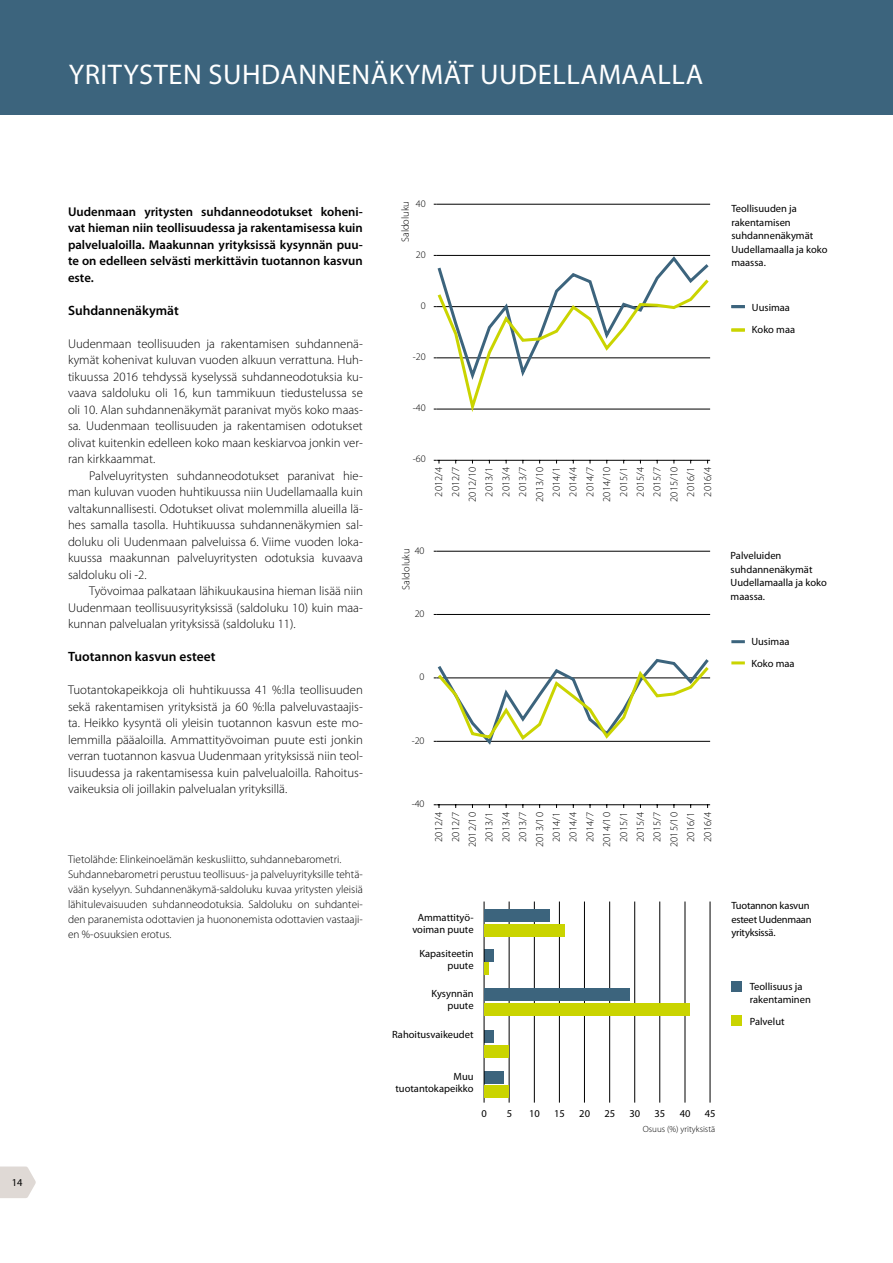
<style>
.page{position:relative;width:893px;height:1263px;background:#fff}
.page>*{position:absolute;margin:0;border:0;box-sizing:border-box;transform-origin:0 0}
.t1{font:28.5px "Myriad Pro";letter-spacing:.02em;color:#fff}
.t2{font:600 13.5px "Myriad Pro";color:#000}
.t3{font:300 12.75px/16.5px "Myriad Pro";color:#000;text-align:justify}
.t4{font:600 12.75px/16.5px "Myriad Pro";color:#000;text-align:justify}
.t5{font:300 11.25px/15px "Myriad Pro";color:#000}
.t6{font:10.5px/13.5px "Myriad Pro";color:#000}
.t7{font:300 10.5px/16.8px "Myriad Pro";color:#000;text-align:center}
.t8{font:10.5px/13.5px "Myriad Pro";letter-spacing:-.02em;color:#000}
.t9{font:300 10.2px "Myriad Pro";color:#000}
.t10{font:300 9px "Myriad Pro";color:#000}
</style>
<div class="page">
<svg style="left:0;top:1166px;width:36px;height:32px"></svg>
<div style="left:0;top:0;width:893px;height:115px;background:#3c647d"></div>
<div style="left:732px;top:981px;width:10px;height:11px;background:#3c647d"></div>
<div style="left:732px;top:1015px;width:10px;height:11px;background:#cad400"></div>
<hr style="left:731px;top:305px;width:14px;height:3px;background:#3c647d">
<hr style="left:731px;top:640px;width:14px;height:3px;background:#3c647d">
<hr style="left:731px;top:328px;width:14px;height:3px;background:#cad400">
<hr style="left:731px;top:661px;width:14px;height:3px;background:#cad400">
<hr style="left:436px;top:460px;width:274px;height:1px;background:#000">
<hr style="left:436px;top:204px;width:274px;height:1px;background:#000">
<svg style="left:434px;top:254px;width:277px;height:158px"></svg>
<hr style="left:436px;top:804px;width:274px;height:1px;background:#000">
<hr style="left:436px;top:614px;width:274px;height:1px;background:#000">
<hr style="left:436px;top:551px;width:274px;height:1px;background:#000">
<svg style="left:434px;top:804px;width:6px;height:4px"></svg>
<svg style="left:434px;top:658px;width:277px;height:87px"></svg>
<div style="left:484px;top:949px;width:10px;height:12px;background:#3c647d"></div>
<div style="left:484px;top:1071px;width:20px;height:13px;background:#3c647d"></div>
<div style="left:484px;top:1030px;width:10px;height:13px;background:#3c647d"></div>
<hr style="left:484px;top:901px;width:1px;height:194px;background:#000">
<hr style="left:509px;top:901px;width:1px;height:194px;background:#000">
<hr style="left:534px;top:901px;width:1px;height:194px;background:#000">
<hr style="left:559px;top:901px;width:1px;height:194px;background:#000">
<hr style="left:584px;top:901px;width:1px;height:194px;background:#000">
<hr style="left:609px;top:901px;width:1px;height:194px;background:#000">
<hr style="left:634px;top:901px;width:1px;height:194px;background:#000">
<hr style="left:659px;top:901px;width:1px;height:194px;background:#000">
<hr style="left:685px;top:901px;width:1px;height:194px;background:#000">
<hr style="left:710px;top:901px;width:1px;height:194px;background:#000">
<div style="left:484px;top:909px;width:65px;height:13px;background:#3c647d"></div>
<div style="left:484px;top:988px;width:146px;height:13px;background:#3c647d"></div>
<div style="left:484px;top:924px;width:80px;height:12px;background:#cad400"></div>
<div style="left:484px;top:962px;width:5px;height:13px;background:#cad400"></div>
<div style="left:484px;top:1003px;width:206px;height:12px;background:#cad400"></div>
<div style="left:484px;top:1085px;width:25px;height:13px;background:#cad400"></div>
<div style="left:484px;top:1045px;width:25px;height:13px;background:#cad400"></div>
<h1 class="t1" style="left:69px;top:57px;width:636px">YRITYSTEN SUHDANNENÄKYMÄT UUDELLAMAALLA</h1>
<p class="t6" style="left:12px;top:1175px;width:12px">14</p>
<p class="t4" style="left:68px;top:203px;width:296px">Uudenmaan yritysten suhdanneodotukset koheni&shy;vat hieman niin teollisuudessa ja rakentamisessa kuin palvelualoilla. Maakunnan yrityksissä kysynnän puu&shy;te on edelleen selvästi merkittävin tuotannon kasvun este.</p>
<p class="t2" style="left:68px;top:302px;width:112px">Suhdannenäkymät</p>
<p class="t3" style="left:68px;top:335px;width:296px">Uudenmaan teollisuuden ja rakentamisen suhdannenä&shy;kymät kohenivat kuluvan vuoden alkuun verrattuna. Huh&shy;tikuussa 2016 tehdyssä kyselyssä suhdanneodotuksia ku&shy;vaava saldoluku oli 16, kun tammikuun tiedustelussa se oli 10. Alan suhdannenäkymät paranivat myös koko maas&shy;sa. Uudenmaan teollisuuden ja rakentamisen odotukset olivat kuitenkin edelleen koko maan keskiarvoa jonkin ver&shy;ran kirkkaammat.</p>
<p class="t3" style="left:68px;top:467px;width:296px;text-indent:21px">Palveluyritysten suhdanneodotukset paranivat hie&shy;man kuluvan vuoden huhtikuussa niin Uudellamaalla kuin valtakunnallisesti. Odotukset olivat molemmilla alueilla lä&shy;hes samalla tasolla. Huhtikuussa suhdannenäkymien sal&shy;doluku oli Uudenmaan palveluissa 6. Viime vuoden loka&shy;kuussa maakunnan palveluyritysten odotuksia kuvaava saldoluku oli -2.</p>
<p class="t3" style="left:68px;top:583px;width:296px;text-indent:21px">Työvoimaa palkataan lähikuukausina hieman lisää niin Uudenmaan teollisuusyrityksissä (saldoluku 10) kuin maa&shy;kunnan palvelualan yrityksissä (saldoluku 11).</p>
<p class="t2" style="left:68px;top:648px;width:149px">Tuotannon kasvun esteet</p>
<p class="t3" style="left:68px;top:682px;width:296px">Tuotantokapeikkoja oli huhtikuussa 41 %:lla teollisuuden sekä rakentamisen yrityksistä ja 60 %:lla palveluvastaajis&shy;ta. Heikko kysyntä oli yleisin tuotannon kasvun este mo&shy;lemmilla pääaloilla. Ammattityövoiman puute esti jonkin verran tuotannon kasvua Uudenmaan yrityksissä niin teol&shy;lisuudessa ja rakentamisessa kuin palvelualoilla. Rahoitus&shy;vaikeuksia oli joillakin palvelualan yrityksillä.</p>
<p class="t5" style="left:68px;top:851px;width:296px">Tietolähde: Elinkeinoelämän keskusliitto, suhdannebarometri.<br>Suhdannebarometri perustuu teollisuus- ja palveluyrityksille tehtä&shy;vään kyselyyn. Suhdannenäkymä-saldoluku kuvaa yritysten yleisiä lähitulevaisuuden suhdanneodotuksia. Saldoluku on suhdantei&shy;den paranemista odottavien ja huononemista odottavien vastaaji&shy;en %-osuuksien erotus.</p>
<p class="t9" style="left:416px;top:197px;width:11px">40</p>
<p class="t7" style="left:397px;top:242px;width:43px;rotate:-90deg">Saldoluku</p>
<p class="t9" style="left:416px;top:248px;width:11px">20</p>
<p class="t9" style="left:421px;top:299px;width:6px">0</p>
<p class="t9" style="left:413px;top:350px;width:14px">-20</p>
<p class="t9" style="left:413px;top:401px;width:14px">-40</p>
<p class="t9" style="left:413px;top:452px;width:14px">-60</p>
<p class="t7" style="left:430px;top:502px;width:36px;rotate:-90deg">2012/4<br>2012/7<br>2012/10<br>2013/1<br>2013/4<br>2013/7<br>2013/10<br>2014/1<br>2014/4<br>2014/7<br>2014/10<br>2015/1<br>2015/4<br>2015/7<br>2015/10<br>2016/1<br>2016/4</p>
<p class="t9" style="left:415px;top:544px;width:11px">40</p>
<p class="t7" style="left:397px;top:590px;width:43px;rotate:-90deg">Saldoluku</p>
<p class="t9" style="left:415px;top:608px;width:11px">20</p>
<p class="t9" style="left:420px;top:671px;width:6px">0</p>
<p class="t6" style="left:731px;top:202px;width:98px">Teollisuuden ja rakentamisen suhdannenäkymät<br>Uudellamaalla ja koko maassa.</p>
<p class="t6" style="left:752px;top:296px;width:45px;line-height:22.5px">Uusimaa<br>Koko maa</p>
<p class="t6" style="left:731px;top:549px;width:98px">Palveluiden suhdannenäkymät<br>Uudellamaalla ja koko maassa.</p>
<p class="t6" style="left:751px;top:630px;width:45px;line-height:22px">Uusimaa<br>Koko maa</p>
<p class="t9" style="left:412px;top:734px;width:14px">-20</p>
<p class="t9" style="left:412px;top:797px;width:14px">-40</p>
<p class="t7" style="left:430px;top:847px;width:36px;rotate:-90deg">2012/4<br>2012/7<br>2012/10<br>2013/1<br>2013/4<br>2013/7<br>2013/10<br>2014/1<br>2014/4<br>2014/7<br>2014/10<br>2015/1<br>2015/4<br>2015/7<br>2015/10<br>2016/1<br>2016/4</p>
<p class="t6" style="left:412px;top:911px;width:63px;line-height:12px;text-align:center">Ammattityö&shy;voiman puute</p>
<p class="t6" style="left:419px;top:947px;width:56px;line-height:12px;text-align:right">Kapasiteetin puute</p>
<p class="t6" style="left:432px;top:987px;width:44px;line-height:12px;text-align:right">Kysynnän puute</p>
<p class="t6" style="left:392px;top:1027px;width:83px">Rahoitusvaikeudet</p>
<p class="t6" style="left:395px;top:1070px;width:80px;line-height:12px;text-align:right">Muu tuotantokapeikko</p>
<p class="t6" style="left:482px;top:1106px;width:7px">0</p>
<p class="t8" style="left:731px;top:899px;width:82px">Tuotannon kasvun esteet Uudenmaan yrityksissä.</p>
<p class="t6" style="left:750px;top:979px;width:63px">Teollisuus ja rakentaminen</p>
<p class="t6" style="left:750px;top:1015px;width:36px">Palvelut</p>
<p class="t6" style="left:507px;top:1106px;width:7px">5</p>
<p class="t6" style="left:554px;top:1106px;width:12px">15</p>
<p class="t6" style="left:579px;top:1106px;width:12px">20</p>
<p class="t6" style="left:604px;top:1106px;width:12px">25</p>
<p class="t6" style="left:529px;top:1106px;width:12px">10</p>
<p class="t6" style="left:629px;top:1106px;width:12px">30</p>
<p class="t6" style="left:655px;top:1106px;width:12px">35</p>
<p class="t6" style="left:680px;top:1106px;width:12px">40</p>
<p class="t6" style="left:705px;top:1106px;width:12px">45</p>
<p class="t10" style="left:643px;top:1124px;width:74px">Osuus (%) yrityksistä</p>
</div>
